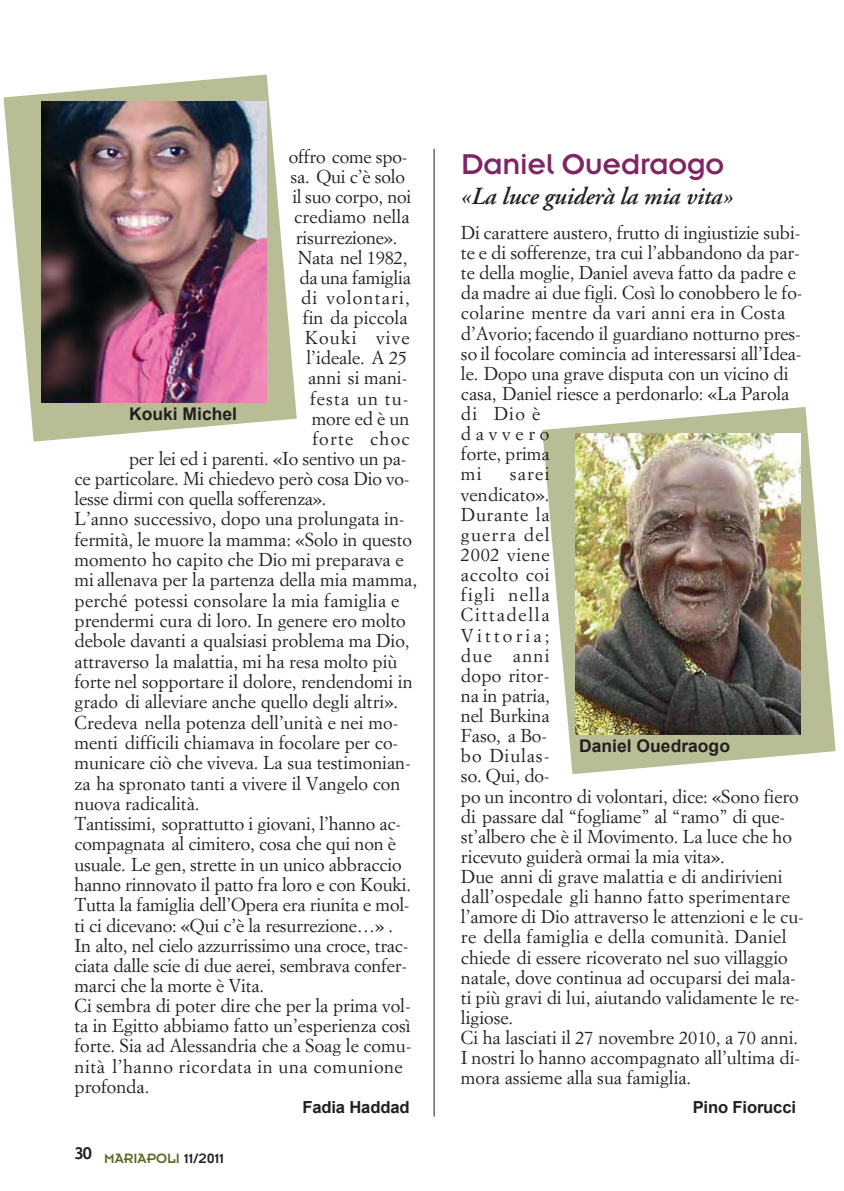
<style>
.page{position:relative;width:844px;height:1191px;background:#fff}
.page>*{position:absolute;margin:0;border:0;box-sizing:border-box;transform-origin:0 0}
.t1{font:31.5px "Insignia";letter-spacing:-.01em;color:#7e2563}
.t2{font:italic 600 24.5px "Adobe Garamond";letter-spacing:-.01em;color:#231f20}
.t3{font:18.38px/20.1px "Simoncini Garamond";color:#231f20}
.t4{font:18.38px "Simoncini Garamond";letter-spacing:.03em;color:#231f20}
.t5{font:18.38px "Simoncini Garamond";letter-spacing:.065em;color:#231f20}
.t6{font:18.38px "Simoncini Garamond";letter-spacing:.06em;color:#231f20}
.t7{font:700 17.5px "Arial";color:#231f20}
.t8{font:700 16.62px "Arial";letter-spacing:-.01em;color:#231f20}
.t9{font:14.88px "Insignia";color:#576a21}
.s1{color:#231f20}
</style>
<div class="page">
<svg style="left:542px;top:407px;width:293px;height:367px;fill:#b9bd95"></svg>
<hr style="left:433px;top:149px;width:1px;height:967px;background:#231f20">
<img style="left:575px;top:434px;width:225px;height:300px">
<svg style="left:4px;top:74px;width:293px;height:367px;fill:#b9bd95"></svg>
<img style="left:42px;top:101px;width:224px;height:302px">
<p class="t3" style="left:289px;top:146px;width:120px">offro come spo-</p>
<p class="t3" style="left:290px;top:166px;width:116px">sa. Qui c’è solo</p>
<p class="t3" style="left:292px;top:186px;width:120px">il suo corpo, noi</p>
<p class="t3" style="left:294px;top:206px;width:117px">crediamo nella</p>
<p class="t3" style="left:296px;top:227px;width:103px">risurrezione».</p>
<p class="t3" style="left:297px;top:247px;width:111px">Nata nel 1982,</p>
<p class="t3" style="left:299px;top:267px;width:113px">da una famiglia</p>
<p class="t5" style="left:301px;top:286px;width:110px">di volontari,</p>
<p class="t3" style="left:303px;top:307px;width:106px">fin da piccola</p>
<p class="t5" style="left:305px;top:326px;width:106px">Kouki vive</p>
<p class="t3" style="left:306px;top:347px;width:102px">l’ideale. A 25</p>
<p class="t3" style="left:308px;top:367px;width:101px">anni si mani-</p>
<p class="t6" style="left:310px;top:387px;width:100px">festa un tu-</p>
<p class="t3" style="left:312px;top:408px;width:99px">more ed è un</p>
<p class="t5" style="left:312px;top:427px;width:99px">forte choc</p>
<p class="t3" style="left:129px;top:448px;width:279px">per lei ed i parenti. «Io sentivo un pa-</p>
<p class="t3" style="left:74px;top:468px;width:336px">ce particolare. Mi chiedevo però cosa Dio vo-</p>
<p class="t3" style="left:74px;top:488px;width:253px">lesse dirmi con quella sofferenza».</p>
<p class="t3" style="left:74px;top:508px;width:331px">L’anno successivo, dopo una prolungata in-</p>
<p class="t3" style="left:74px;top:529px;width:339px">fermità, le muore la mamma: «Solo in questo</p>
<p class="t3" style="left:74px;top:549px;width:330px">momento ho capito che Dio mi preparava e</p>
<p class="t3" style="left:74px;top:569px;width:344px">mi allenava per la partenza della mia mamma,</p>
<p class="t3" style="left:74px;top:590px;width:326px">perché potessi consolare la mia famiglia e</p>
<p class="t3" style="left:74px;top:610px;width:332px">prendermi cura di loro. In genere ero molto</p>
<p class="t3" style="left:74px;top:630px;width:336px">debole davanti a qualsiasi problema ma Dio,</p>
<p class="t3" style="left:74px;top:651px;width:324px">attraverso la malattia, mi ha resa molto più</p>
<p class="t3" style="left:74px;top:671px;width:339px">forte nel sopportare il dolore, rendendomi in</p>
<p class="t3" style="left:74px;top:691px;width:325px">grado di alleviare anche quello degli altri».</p>
<p class="t3" style="left:74px;top:711px;width:325px">Credeva nella potenza dell’unità e nei mo-</p>
<p class="t3" style="left:74px;top:732px;width:325px">menti difficili chiamava in focolare per co-</p>
<p class="t3" style="left:74px;top:752px;width:338px">municare ciò che viveva. La sua testimonian-</p>
<p class="t3" style="left:74px;top:772px;width:327px">za ha spronato tanti a vivere il Vangelo con</p>
<p class="t3" style="left:74px;top:793px;width:126px">nuova radicalità.</p>
<p class="t3" style="left:74px;top:813px;width:328px">Tantissimi, soprattutto i giovani, l’hanno ac-</p>
<p class="t3" style="left:74px;top:833px;width:323px">compagnata al cimitero, cosa che qui non è</p>
<p class="t3" style="left:74px;top:854px;width:328px">usuale. Le gen, strette in un unico abbraccio</p>
<p class="t3" style="left:74px;top:874px;width:338px">hanno rinnovato il patto fra loro e con Kouki.</p>
<p class="t3" style="left:74px;top:894px;width:336px">Tutta la famiglia dell’Opera era riunita e mol-</p>
<p class="t3" style="left:74px;top:914px;width:320px">ti ci dicevano: «Qui c’è la resurrezione…» .</p>
<p class="t3" style="left:74px;top:935px;width:335px">In alto, nel cielo azzurrissimo una croce, trac-</p>
<p class="t3" style="left:74px;top:955px;width:334px">ciata dalle scie di due aerei, sembrava confer-</p>
<p class="t3" style="left:74px;top:975px;width:191px">marci che la morte è Vita.</p>
<p class="t3" style="left:74px;top:995px;width:338px">Ci sembra di poter dire che per la prima vol-</p>
<p class="t3" style="left:74px;top:1015px;width:337px">ta in Egitto abbiamo fatto un’esperienza così</p>
<p class="t3" style="left:74px;top:1035px;width:338px">forte. Sia ad Alessandria che a Soag le comu-</p>
<p class="t4" style="left:74px;top:1055px;width:330px">nità l’hanno ricordata in una comunione</p>
<p class="t3" style="left:74px;top:1075px;width:76px">profonda.</p>
<p class="t8" style="left:302px;top:1097px;width:109px">Fadia Haddad</p>
<p class="t7" style="left:129px;top:404px;width:109px">Kouki Michel</p>
<p class="t9" style="left:74px;top:1153px;width:151px"><sup>30</sup> MARIAPOLI <span class="s1">11/2011</span></p>
<p class="t1" style="left:461px;top:154px;width:264px">Daniel Ouedraogo</p>
<p class="t2" style="left:461px;top:186px;width:273px">«La luce guiderà la mia vita»</p>
<p class="t3" style="left:461px;top:222px;width:343px">Di carattere austero, frutto di ingiustizie subi&shy;te e di sofferenze, tra cui l’abbandono da par&shy;te della moglie, Daniel aveva fatto da padre e da madre ai due figli. Così lo conobbero le fo&shy;colarine mentre da vari anni era in Costa d’Avorio; facendo il guardiano notturno pres&shy;so il focolare comincia ad interessarsi all’Idea&shy;le. Dopo una grave disputa con un vicino di casa, Daniel riesce a perdonarlo: «La Parola di Dio è<br>davvero<br>forte, prima<br>mi</p>
<p class="t3" style="left:461px;top:463px;width:344px;text-indent:49px">sarei<br>vendicato».<br>Durante la<br>guerra del<br>2002 viene<br>accolto coi<br>figli nella<br>Cittadella<br>Vittoria;<br>due anni<br>dopo ritor-<br>na in patria,<br>nel Burkina<br>Faso, a Bo-<br>bo Diulas-<br>so. Qui, do-<br>po un incontro di volontari, dice: «Sono fiero di passare dal “fogliame” al “ramo” di que&shy;st’albero che è il Movimento. La luce che ho ricevuto guiderà ormai la mia vita».<br>Due anni di grave malattia e di andirivieni dall’ospedale gli hanno fatto sperimentare l’amore di Dio attraverso le attenzioni e le cu&shy;re della famiglia e della comunità. Daniel chiede di essere ricoverato nel suo villaggio natale, dove continua ad occuparsi dei mala&shy;ti più gravi di lui, aiutando validamente le re&shy;ligiose.<br>Ci ha lasciati il 27 novembre 2010, a 70 anni.<br>I nostri lo hanno accompagnato all’ultima di&shy;mora assieme alla sua famiglia.</p>
<p class="t8" style="left:692px;top:1097px;width:105px">Pino Fiorucci</p>
<p class="t7" style="left:579px;top:736px;width:152px">Daniel Ouedraogo</p>
</div>
